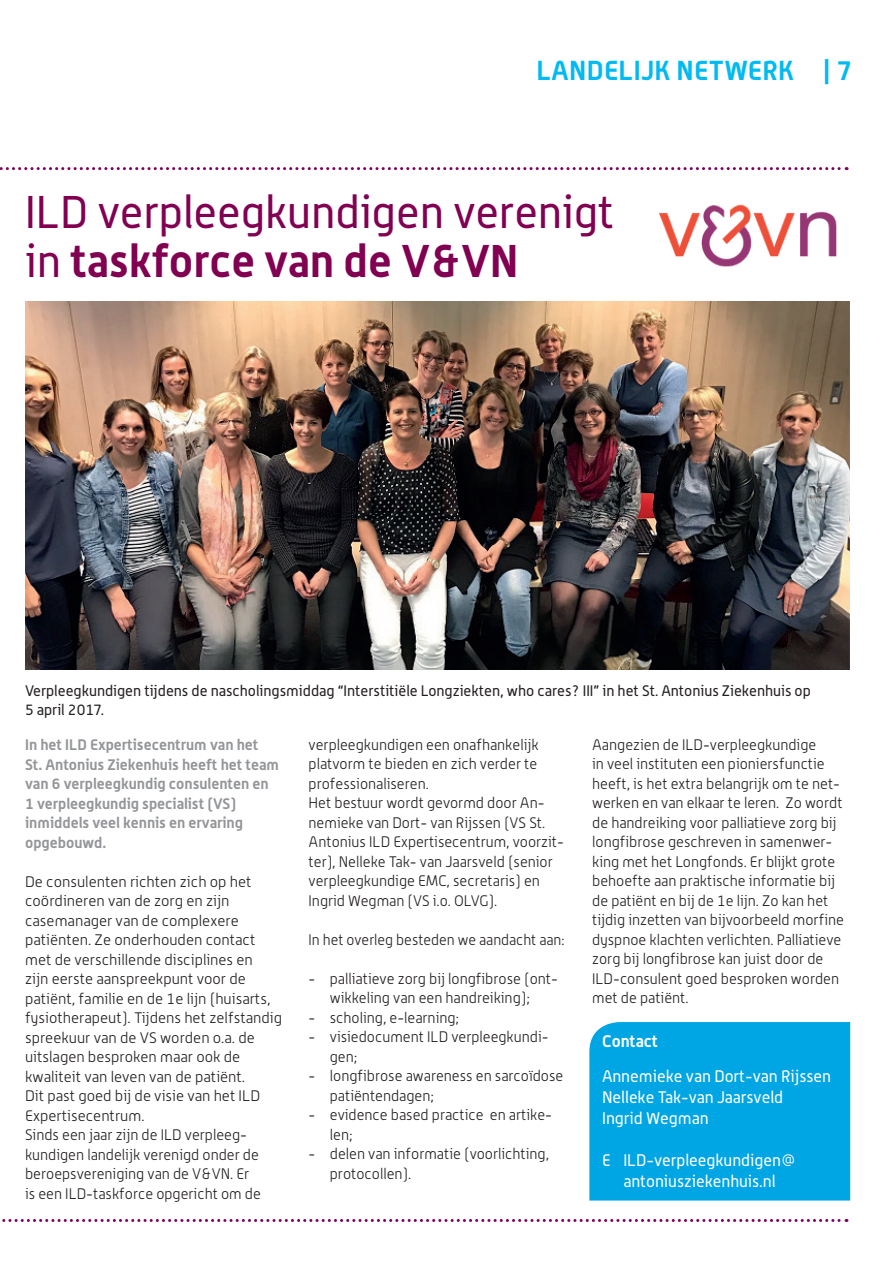
<style>
.page{position:relative;width:893px;height:1263px;background:#fff}
.page>*{position:absolute;margin:0;border:0;box-sizing:border-box;transform-origin:0 0}
.t1{font:45px/48.8px "Alwyn";color:#820052}
.t2{font:700 27px "Alwyn";letter-spacing:.015em;color:#00baf1}
.t3{font:16.5px/21px "Alwyn";color:#fff}
.t4{font:700 16.5px "Alwyn";color:#fff}
.t5{font:300 15px/19.5px "Alwyn";color:#231f20}
.t6{font:700 15px/19.5px "Alwyn";color:#939598}
.t7{font:15px/19.5px "Alwyn";color:#231f20}
.s1{font-weight:700}
</style>
<div class="page">
<svg style="left:0;top:167px;width:847px;height:3px"></svg>
<svg style="left:2px;top:1219px;width:845px;height:3px"></svg>
<div style="left:589px;top:1022px;width:261px;height:178px;background:#00a5e3"></div>
<img style="left:659px;top:204px;width:178px;height:63px">
<img style="left:25px;top:301px;width:825px;height:369px">
<h2 class="t2" style="left:536px;top:54px;width:317px">LANDELIJK NETWERK | 7</h2>
<h1 class="t1" style="left:25px;top:187px;width:591px">ILD verpleegkundigen verenigt in <span class="s1">taskforce van de V&amp;VN</span></h1>
<p class="t7" style="left:25px;top:680px;width:787px">Verpleegkundigen tijdens de nascholingsmiddag “Interstitiële Longziekten, who cares? III” in het St. Antonius Ziekenhuis op<br>5 april 2017.</p>
<p class="t6" style="left:25px;top:735px;width:256px">In het ILD Expertisecentrum van het<br>St. Antonius Ziekenhuis heeft het team van 6 verpleegkundig consulenten en<br>1 verpleegkundig specialist (VS) inmiddels veel kennis en ervaring opgebouwd.</p>
<p class="t5" style="left:25px;top:872px;width:259px">De consulenten richten zich op het coördineren van de zorg en zijn casemanager van de complexere patiënten. Ze onderhouden contact met de verschillende disciplines en<br>zijn eerste aanspreekpunt voor de patiënt, familie en de 1e lijn (huisarts, fysiotherapeut). Tijdens het zelfstandig spreekuur van de VS worden o.a. de uitslagen besproken maar ook de kwaliteit van leven van de patiënt.<br>Dit past goed bij de visie van het ILD Expertisecentrum.<br>Sinds een jaar zijn de ILD verpleeg&shy;kundigen landelijk verenigd onder de beroepsvereniging van de V&amp;VN. Er<br>is een ILD-taskforce opgericht om de</p>
<p class="t5" style="left:309px;top:734px;width:257px">verpleegkundigen een onafhankelijk platvorm te bieden en zich verder te professionaliseren.<br>Het bestuur wordt gevormd door An&shy;nemieke van Dort- van Rijssen (VS St.<br>Antonius ILD Expertisecentrum, voorzit&shy;ter), Nelleke Tak- van Jaarsveld (senior verpleegkundige EMC, secretaris) en Ingrid Wegman (VS i.o. OLVG).</p>
<p class="t5" style="left:309px;top:929px;width:257px">In het overleg besteden we aandacht aan:</p>
<p class="t5" style="left:309px;top:968px;width:251px;text-align:center">- palliatieve zorg bij longfibrose (ont&shy;wikkeling van een handreiking);</p>
<p class="t5" style="left:309px;top:1007px;width:152px">- scholing, e-learning;</p>
<p class="t5" style="left:330px;top:1027px;width:220px;text-indent:-21px">- visiedocument ILD verpleegkundi&shy;gen;</p>
<p class="t5" style="left:330px;top:1066px;width:235px;text-indent:-21px">- longfibrose awareness en sarcoïdose patiëntendagen;</p>
<p class="t5" style="left:330px;top:1105px;width:224px;text-indent:-21px">- evidence based practice en artike&shy;len;</p>
<p class="t5" style="left:330px;top:1144px;width:221px;text-indent:-21px">- delen van informatie (voorlichting, protocollen).</p>
<p class="t5" style="left:592px;top:734px;width:253px">Aangezien de ILD-verpleegkundige<br>in veel instituten een pioniersfunctie heeft, is het extra belangrijk om te net&shy;werken en van elkaar te leren. Zo wordt de handreiking voor palliatieve zorg bij longfibrose geschreven in samenwer&shy;king met het Longfonds. Er blijkt grote behoefte aan praktische informatie bij de patiënt en bij de 1e lijn. Zo kan het tijdig inzetten van bijvoorbeeld morfine dyspnoe klachten verlichten. Palliatieve zorg bij longfibrose kan juist door de ILD-consulent goed besproken worden met de patiënt.</p>
<p class="t4" style="left:602px;top:1031px;width:57px">Contact</p>
<p class="t3" style="left:602px;top:1065px;width:230px">Annemieke van Dort-van Rijssen<br>Nelleke Tak-van Jaarsveld<br>Ingrid Wegman</p>
<p class="t3" style="left:602px;top:1149px;width:195px;text-align:center">E ILD-verpleegkundigen@ antoniusziekenhuis.nl</p>
</div>
